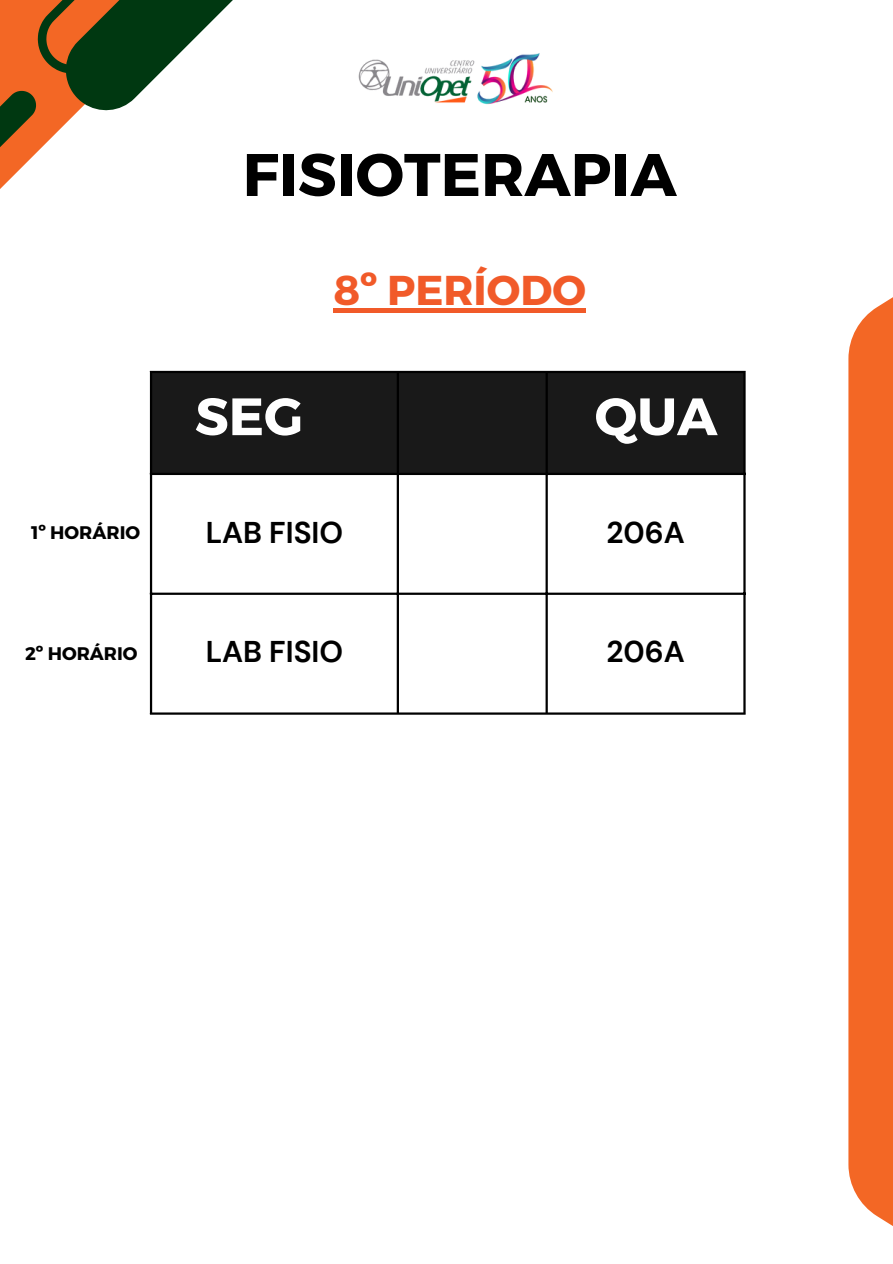
<style>
.page{position:relative;width:893px;height:1264px;background:#fff}
.page>*{position:absolute;margin:0;border:0;box-sizing:border-box;transform-origin:0 0}
.t1{font:700 60px "Montserrat";color:#000}
.t2{font:700 52.5px "Montserrat";color:#fff}
.t3{font:700 41.7px "Montserrat";color:#f15a29}
.t4{font:700 30px "DM Sans";color:#000}
.t5{font:700 18.15px "Montserrat";color:#000}
</style>
<div class="page">
<hr style="left:333px;top:308px;width:253px;height:4px;background:#f15a29">
<svg style="left:0;top:0;width:233px;height:189px"></svg>
<div style="left:848px;top:243px;width:44px;height:1019px;background:#f36725"></div>
<img style="left:358px;top:53px;width:195px;height:52px">
<div style="left:152px;top:373px;width:591px;height:100px;background:#191919"></div>
<hr style="left:150px;top:373px;width:2px;height:339px;background:#000">
<hr style="left:396px;top:373px;width:3px;height:339px;background:#000">
<hr style="left:545px;top:373px;width:2px;height:339px;background:#000">
<hr style="left:743px;top:373px;width:2px;height:339px;background:#000">
<hr style="left:150px;top:371px;width:595px;height:2px;background:#000">
<hr style="left:150px;top:473px;width:595px;height:2px;background:#000">
<hr style="left:150px;top:592px;width:595px;height:3px;background:#000">
<hr style="left:150px;top:712px;width:595px;height:2px;background:#000">
<p class="t5" style="left:31px;top:521px;width:111px">1º HORÁRIO</p>
<p class="t5" style="left:25px;top:641px;width:114px">2º HORÁRIO</p>
<p class="t1" style="left:243px;top:136px;width:435px">FISIOTERAPIA</p>
<p class="t3" style="left:333px;top:263px;width:254px">8º PERÍODO</p>
<p class="t2" style="left:195px;top:382px;width:110px">SEG</p>
<p class="t2" style="left:594px;top:382px;width:124px">QUA</p>
<p class="t4" style="left:206px;top:512px;width:139px">LAB FISIO</p>
<p class="t4" style="left:606px;top:512px;width:80px">206A</p>
<p class="t4" style="left:206px;top:632px;width:139px">LAB FISIO</p>
<p class="t4" style="left:606px;top:632px;width:80px">206A</p>
</div>
